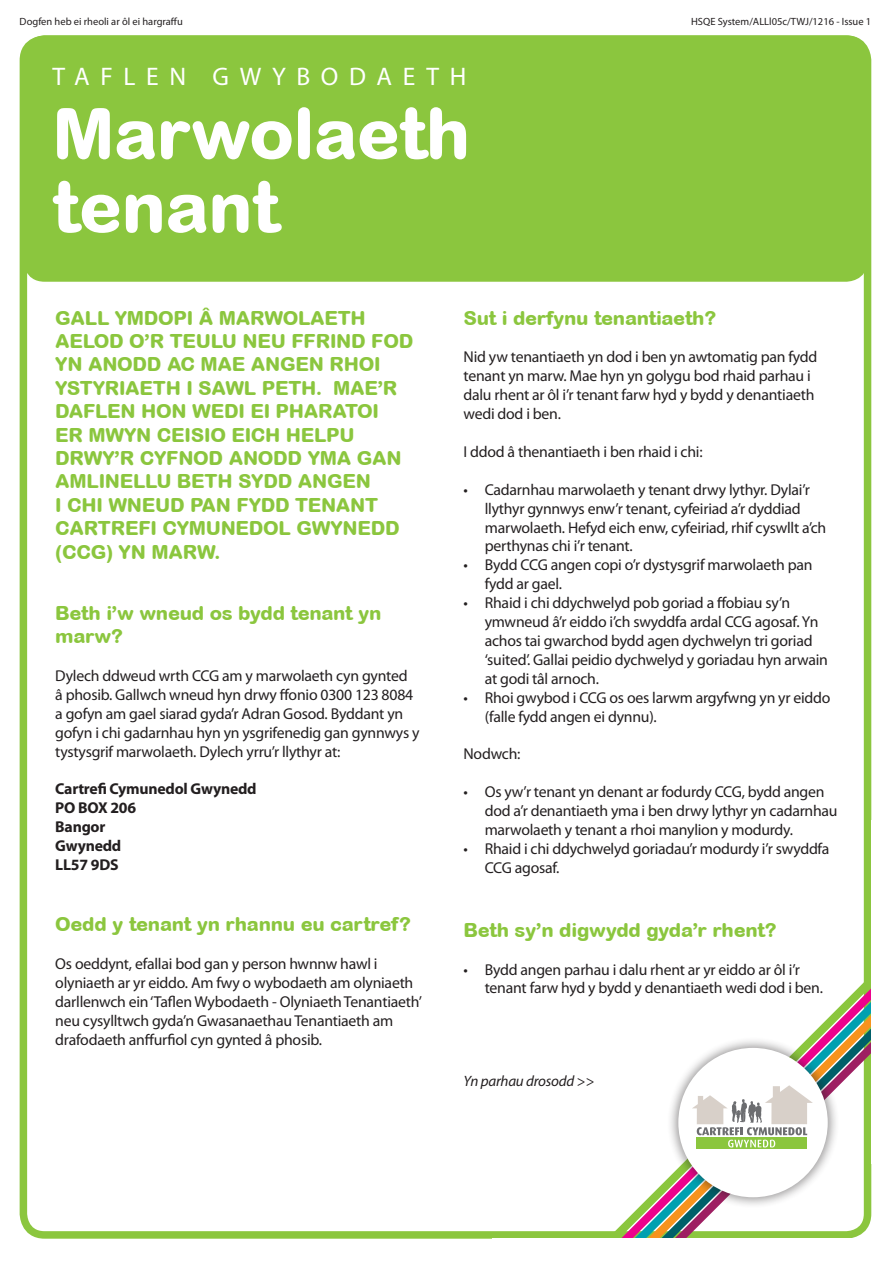
<style>
.page{position:relative;width:893px;height:1263px;background:#fff}
.page>*{position:absolute;margin:0;border:0;box-sizing:border-box;transform-origin:0 0}
.t1{font:800 70.5px "Arial Rounded MT";letter-spacing:-.01em;color:#fff}
.t2{font:25.5px "Myriad Pro";letter-spacing:.42em;color:#fff}
.t3{font:800 19.5px/23.4px "Arial Rounded MT";letter-spacing:-.015em;color:#8bc63e}
.t4{font:15.75px/18.9px "Myriad Pro";letter-spacing:-.015em;color:#231f20}
.t5{font:700 15.75px "Myriad Pro";letter-spacing:-.015em;color:#231f20}
.t6{font:italic 15px "Myriad Pro";letter-spacing:-.015em;color:#231f20}
.t7{font:10.5px "Myriad Pro";color:#231f20}
</style>
<div class="page">
<div style="left:23px;top:35px;width:844px;height:247px;background:#8bc63e;border-radius:21px"></div>
<div style="left:20px;top:35px;width:851px;height:1204px;border:8px solid #8bc63e;border-radius:21px"></div>
<svg style="left:533px;top:951px;width:339px;height:288px"></svg>
<div style="left:667px;top:1036px;width:172px;height:173px;background:#231f20;opacity:.45"></div>
<div style="left:678px;top:1048px;width:150px;height:149px;background:#fff;border-radius:50%"></div>
<svg style="left:696px;top:1147px;width:111px;height:2px"></svg>
<svg style="left:692px;top:1085px;width:121px;height:62px"></svg>
<div style="left:871px;top:821px;width:22px;height:343px;background:#fff"></div>
<p class="t7" style="left:20px;top:16px;width:165px">Dogfen heb ei rheoli ar ôl ei hargraffu</p>
<p class="t7" style="left:691px;top:16px;width:182px">HSQE System/ALLl05c/TWJ/1216 - Issue 1</p>
<p class="t2" style="left:53px;top:63px;width:415px">TAFLEN GWYBODAETH</p>
<p class="t1" style="left:52px;top:91px;width:420px">Marwolaeth</p>
<p class="t1" style="left:52px;top:165px;width:229px">tenant</p>
<p class="t3" style="left:55px;top:306px;width:360px">GALL YMDOPI Â MARWOLAETH<br>AELOD O’R TEULU NEU FFRIND FOD<br>YN ANODD AC MAE ANGEN RHOI<br>YSTYRIAETH I SAWL PETH. MAE’R<br>DAFLEN HON WEDI EI PHARATOI<br>ER MWYN CEISIO EICH HELPU<br>DRWY’R CYFNOD ANODD YMA GAN<br>AMLINELLU BETH SYDD ANGEN<br>I CHI WNEUD PAN FYDD TENANT<br>CARTREFI CYMUNEDOL GWYNEDD (CCG) YN MARW.</p>
<p class="t3" style="left:55px;top:601px;width:328px">Beth i’w wneud os bydd tenant yn marw?</p>
<p class="t4" style="left:55px;top:667px;width:366px">Dylech ddweud wrth CCG am y marwolaeth cyn gynted<br>â phosib. Gallwch wneud hyn drwy ffonio 0300 123 8084 a gofyn am gael siarad gyda’r Adran Gosod. Byddant yn gofyn i chi gadarnhau hyn yn ysgrifenedig gan gynnwys y tystysgrif marwolaeth. Dylech yrru’r llythyr at:</p>
<p class="t5" style="left:55px;top:779px;width:203px">Cartrefi Cymunedol Gwynedd</p>
<p class="t5" style="left:55px;top:798px;width:82px">PO BOX 206</p>
<p class="t5" style="left:55px;top:817px;width:52px">Bangor</p>
<p class="t5" style="left:55px;top:836px;width:68px">Gwynedd</p>
<p class="t5" style="left:55px;top:854px;width:65px">LL57 9DS</p>
<p class="t3" style="left:55px;top:912px;width:358px">Oedd y tenant yn rhannu eu cartref?</p>
<p class="t4" style="left:55px;top:955px;width:368px">Os oeddynt, efallai bod gan y person hwnnw hawl i olyniaeth ar yr eiddo. Am fwy o wybodaeth am olyniaeth darllenwch ein ‘Taflen Wybodaeth - Olyniaeth Tenantiaeth’ neu cysylltwch gyda’n Gwasanaethau Tenantiaeth am drafodaeth anffurfiol cyn gynted â phosib.</p>
<p class="t3" style="left:463px;top:306px;width:254px">Sut i derfynu tenantiaeth?</p>
<p class="t4" style="left:463px;top:348px;width:355px">Nid yw tenantiaeth yn dod i ben yn awtomatig pan fydd tenant yn marw. Mae hyn yn golygu bod rhaid parhau i dalu rhent ar ôl i’r tenant farw hyd y bydd y denantiaeth wedi dod i ben.</p>
<p class="t4" style="left:463px;top:442px;width:241px">I ddod â thenantiaeth i ben rhaid i chi:</p>
<p class="t4" style="left:485px;top:480px;width:343px;text-indent:-21px">• Cadarnhau marwolaeth y tenant drwy lythyr. Dylai’r llythyr gynnwys enw’r tenant, cyfeiriad a’r dyddiad marwolaeth. Hefyd eich enw, cyfeiriad, rhif cyswllt a’ch perthynas chi i’r tenant.</p>
<p class="t4" style="left:485px;top:556px;width:329px;text-indent:-21px">• Bydd CCG angen copi o’r dystysgrif marwolaeth pan fydd ar gael.</p>
<p class="t4" style="left:485px;top:594px;width:345px;text-indent:-21px">• Rhaid i chi ddychwelyd pob goriad a ffobiau sy’n ymwneud â’r eiddo i’ch swyddfa ardal CCG agosaf. Yn achos tai gwarchod bydd agen dychwelyn tri goriad ‘suited’. Gallai peidio dychwelyd y goriadau hyn arwain at godi tâl arnoch.</p>
<p class="t4" style="left:485px;top:688px;width:347px;text-indent:-21px">• Rhoi gwybod i CCG os oes larwm argyfwng yn yr eiddo (falle fydd angen ei dynnu).</p>
<p class="t4" style="left:463px;top:745px;width:58px">Nodwch:</p>
<p class="t4" style="left:485px;top:783px;width:354px;text-indent:-21px">• Os yw’r tenant yn denant ar fodurdy CCG, bydd angen dod a’r denantiaeth yma i ben drwy lythyr yn cadarnhau marwolaeth y tenant a rhoi manylion y modurdy.</p>
<p class="t4" style="left:485px;top:839px;width:346px;text-indent:-21px">• Rhaid i chi ddychwelyd goriadau’r modurdy i’r swyddfa<br>CCG agosaf.</p>
<p class="t3" style="left:463px;top:918px;width:315px">Beth sy’n digwydd gyda’r rhent?</p>
<p class="t4" style="left:485px;top:960px;width:340px;text-indent:-21px">• Bydd angen parhau i dalu rhent ar yr eiddo ar ôl i’r tenant farw hyd y bydd y denantiaeth wedi dod i ben.</p>
<p class="t6" style="left:463px;top:1073px;width:132px">Yn parhau drosodd &gt;&gt;</p>
</div>
